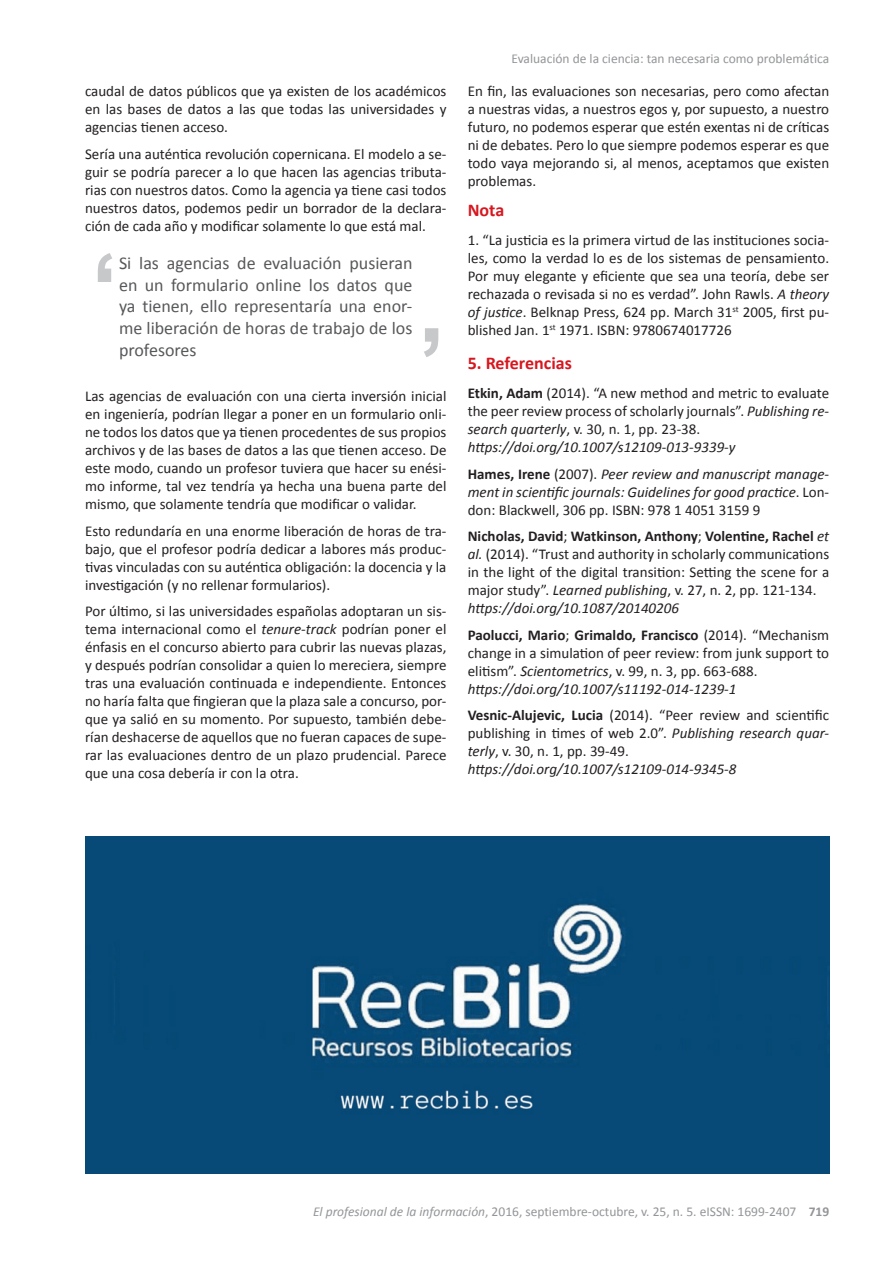
<style>
.page{position:relative;width:893px;height:1263px;background:#fff}
.page>*{position:absolute;margin:0;border:0;box-sizing:border-box;transform-origin:0 0}
.t1{font:18px/21.6px "Calibri";color:#57585a;text-align:justify}
.t2{font:700 18px "Calibri";color:#d7171f}
.t3{font:15px/18px "Calibri";color:#231f20;text-align:justify}
.t4{font:italic 15px/18px "Calibri";color:#231f20;text-align:justify}
.t5{font:13.5px "Calibri";color:#939598}
.s1{font-style:italic}
.s2{font-weight:700}
.s3{font-weight:700;font-style:normal}
.s4{font-style:normal}
</style>
<div class="page">
<svg style="left:424px;top:328px;width:14px;height:29px"></svg>
<svg style="left:98px;top:253px;width:14px;height:29px"></svg>
<img style="left:85px;top:837px;width:744px;height:337px">
<p class="t3" style="left:85px;top:82px;width:363px">caudal de datos públicos que ya existen de los académicos en las bases de datos a las que todas las universidades y agencias tienen acceso.</p>
<p class="t3" style="left:85px;top:145px;width:363px">Sería una auténtica revolución copernicana. El modelo a se&shy;guir se podría parecer a lo que hacen las agencias tributa&shy;rias con nuestros datos. Como la agencia ya tiene casi todos nuestros datos, podemos pedir un borrador de la declara&shy;ción de cada año y modificar solamente lo que está mal.</p>
<p class="t1" style="left:119px;top:252px;width:295px">Si las agencias de evaluación pusieran en un formulario online los datos que ya tienen, ello representaría una enor&shy;me liberación de horas de trabajo de los profesores</p>
<p class="t3" style="left:85px;top:387px;width:363px">Las agencias de evaluación con una cierta inversión inicial en ingeniería, podrían llegar a poner en un formulario onli&shy;ne todos los datos que ya tienen procedentes de sus propios archivos y de las bases de datos a las que tienen acceso. De este modo, cuando un profesor tuviera que hacer su enési&shy;mo informe, tal vez tendría ya hecha una buena parte del mismo, que solamente tendría que modificar o validar.</p>
<p class="t3" style="left:85px;top:522px;width:363px">Esto redundaría en una enorme liberación de horas de tra&shy;bajo, que el profesor podría dedicar a labores más produc&shy;tivas vinculadas con su auténtica obligación: la docencia y la investigación (y no rellenar formularios).</p>
<p class="t3" style="left:85px;top:602px;width:363px">Por último, si las universidades españolas adoptaran un sis&shy;tema internacional como el <span class="s1">tenure-track</span> podrían poner el énfasis en el concurso abierto para cubrir las nuevas plazas, y después podrían consolidar a quien lo mereciera, siempre tras una evaluación continuada e independiente. Entonces no haría falta que fingieran que la plaza sale a concurso, por&shy;que ya salió en su momento. Por supuesto, también debe&shy;rían deshacerse de aquellos que no fueran capaces de supe&shy;rar las evaluaciones dentro de un plazo prudencial. Parece que una cosa debería ir con la otra.</p>
<p class="t5" style="left:511px;top:50px;width:319px">Evaluación de la ciencia: tan necesaria como problemática</p>
<p class="t3" style="left:468px;top:82px;width:363px">En fin, las evaluaciones son necesarias, pero como afectan a nuestras vidas, a nuestros egos y, por supuesto, a nuestro futuro, no podemos esperar que estén exentas ni de críticas ni de debates. Pero lo que siempre podemos esperar es que todo vaya mejorando si, al menos, aceptamos que existen problemas.</p>
<p class="t2" style="left:468px;top:199px;width:38px">Nota</p>
<p class="t3" style="left:468px;top:231px;width:363px">1. “La justicia es la primera virtud de las instituciones socia&shy;les, como la verdad lo es de los sistemas de pensamiento.<br>Por muy elegante y eficiente que sea una teoría, debe ser rechazada o revisada si no es verdad”. John Rawls. <span class="s1">A theory of justice</span>. Belknap Press, 624 pp. March 31<sup>st</sup> 2005, first pu&shy;blished Jan. 1<sup>st</sup> 1971. ISBN: 9780674017726</p>
<p class="t2" style="left:468px;top:352px;width:106px">5. Referencias</p>
<p class="t3" style="left:468px;top:384px;width:363px;text-align:left"><span class="s2">Etkin, Adam</span> (2014). “A new method and metric to evaluate the peer review process of scholarly journals”. <span class="s1">Publishing re&shy;search quarterly</span>, v. 30, n. 1, pp. 23-38. <span class="s1">https://doi.org/10.1007/s12109-013-9339-y</span></p>
<p class="t4" style="left:468px;top:464px;width:363px"><span class="s3">Hames, Irene</span> <span class="s4">(2007).</span> Peer review and manuscript manage&shy;ment in scientific journals: Guidelines for good practice<span class="s4">. Lon&shy;don: Blackwell, 306 pp. ISBN: 978 1 4051 3159 9</span></p>
<p class="t3" style="left:468px;top:527px;width:363px;text-align:left"><span class="s2">Nicholas, David</span>; <span class="s2">Watkinson, Anthony</span>; <span class="s2">Volentine, Rachel</span> <span class="s1">et al.</span> (2014). “Trust and authority in scholarly communications in the light of the digital transition: Setting the scene for a major study”. <span class="s1">Learned publishing</span>, v. 27, n. 2, pp. 121-134. <span class="s1">https://doi.org/10.1087/20140206</span></p>
<p class="t3" style="left:468px;top:626px;width:363px;text-align:left"><span class="s2">Paolucci, Mario</span>; <span class="s2">Grimaldo, Francisco</span> (2014). “Mechanism change in a simulation of peer review: from junk support to elitism”. <span class="s1">Scientometrics</span>, v. 99, n. 3, pp. 663-688. <span class="s1">https://doi.org/10.1007/s11192-014-1239-1</span></p>
<p class="t3" style="left:468px;top:706px;width:363px;text-align:left"><span class="s2">Vesnic-Alujevic, Lucia</span> (2014). “Peer review and scientific publishing in times of web 2.0”. <span class="s1">Publishing research quar&shy;terly</span>, v. 30, n. 1, pp. 39-49. <span class="s1">https://doi.org/10.1007/s12109-014-9345-8</span></p>
<p class="t5" style="left:313px;top:1203px;width:518px"><span class="s1">El profesional de la información</span>, 2016, septiembre-octubre, v. 25, n. 5. eISSN: 1699-2407 <span class="s2">719</span></p>
</div>
